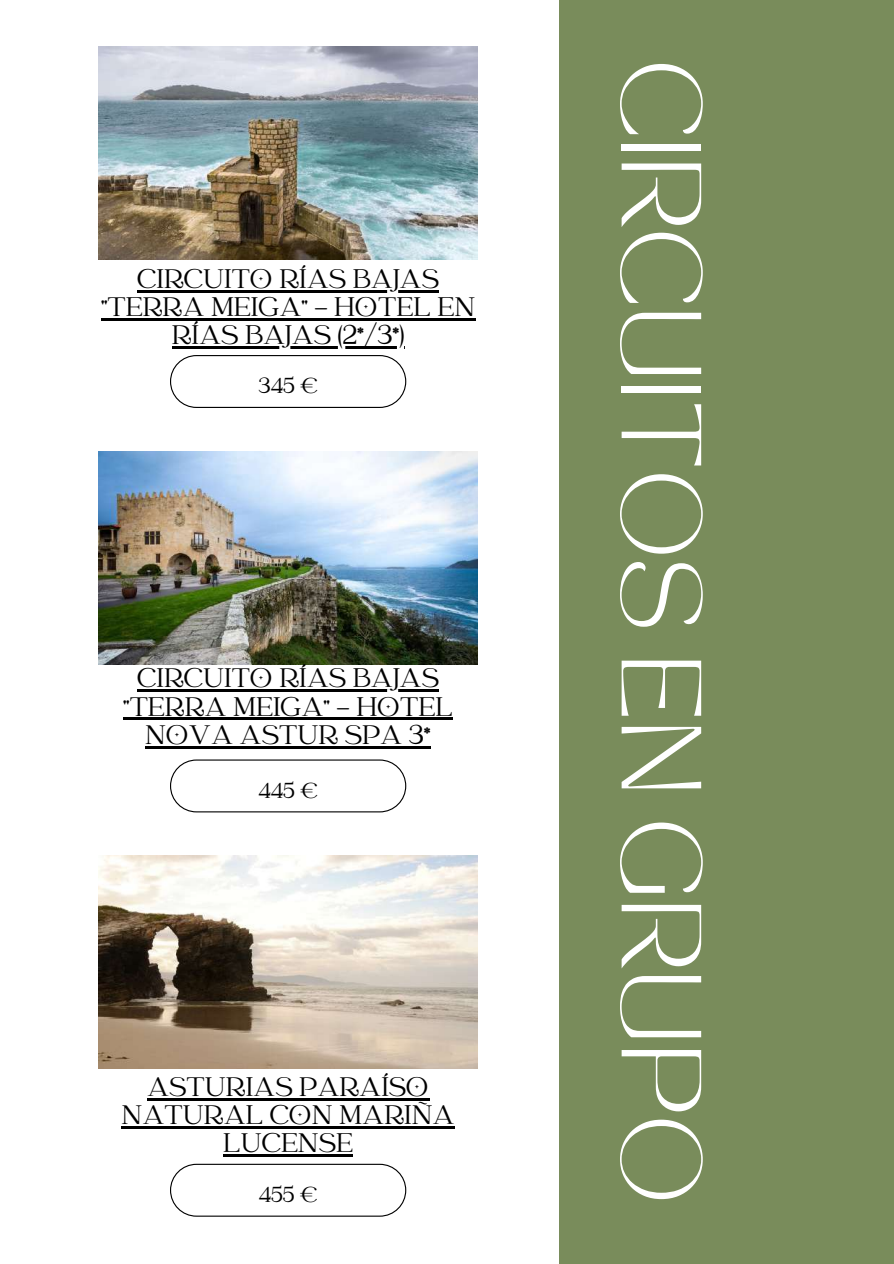
<style>
.page{position:relative;width:894px;height:1264px;background:#fff}
.page>*{position:absolute;margin:0;border:0;box-sizing:border-box;transform-origin:0 0}
.t1{font:79.5px "TAN MONCHERI Regular";color:#fff}
.t2{font:29.7px/28.2px "Catchy Mager";color:#000;text-align:center}
.t3{font:24px "Catchy Mager";color:#000}
</style>
<div class="page">
<img style="left:98px;top:855px;width:379px;height:213px">
<img style="left:98px;top:451px;width:379px;height:213px">
<img style="left:98px;top:47px;width:379px;height:212px">
<svg style="left:170px;top:1163px;width:236px;height:53px"></svg>
<svg style="left:170px;top:759px;width:236px;height:53px"></svg>
<svg style="left:170px;top:355px;width:236px;height:53px"></svg>
<hr style="left:147px;top:1098px;width:282px;height:2px;background:#000">
<hr style="left:121px;top:1126px;width:333px;height:2px;background:#000">
<hr style="left:223px;top:1154px;width:130px;height:2px;background:#000">
<hr style="left:137px;top:689px;width:302px;height:3px;background:#000">
<hr style="left:123px;top:717px;width:330px;height:3px;background:#000">
<hr style="left:145px;top:746px;width:286px;height:2px;background:#000">
<hr style="left:137px;top:290px;width:302px;height:2px;background:#000">
<hr style="left:101px;top:318px;width:374px;height:2px;background:#000">
<hr style="left:172px;top:346px;width:232px;height:3px;background:#000">
<div style="left:558px;top:0;width:335px;height:1263px;background:#798c5b"></div>
<p class="t2" style="left:101px;top:267px;width:375px">CIRCUITO RÍAS BAJAS "TERRA MEIGA" - HOTEL EN<br>RÍAS BAJAS (2*/3*)</p>
<p class="t3" style="left:258px;top:374px;width:60px">345 €</p>
<p class="t2" style="left:123px;top:666px;width:331px">CIRCUITO RÍAS BAJAS "TERRA MEIGA" - HOTEL<br>NOVA ASTUR SPA 3*</p>
<p class="t3" style="left:258px;top:778px;width:61px">445 €</p>
<p class="t2" style="left:121px;top:1075px;width:334px">ASTURIAS PARAÍSO<br>NATURAL CON MARIÑA<br>LUCENSE</p>
<p class="t3" style="left:259px;top:1183px;width:60px">455 €</p>
<h1 class="t1" style="left:702px;top:60px;width:1144px;rotate:90deg">CIRCUITOS EN GRUPO</h1>
</div>
